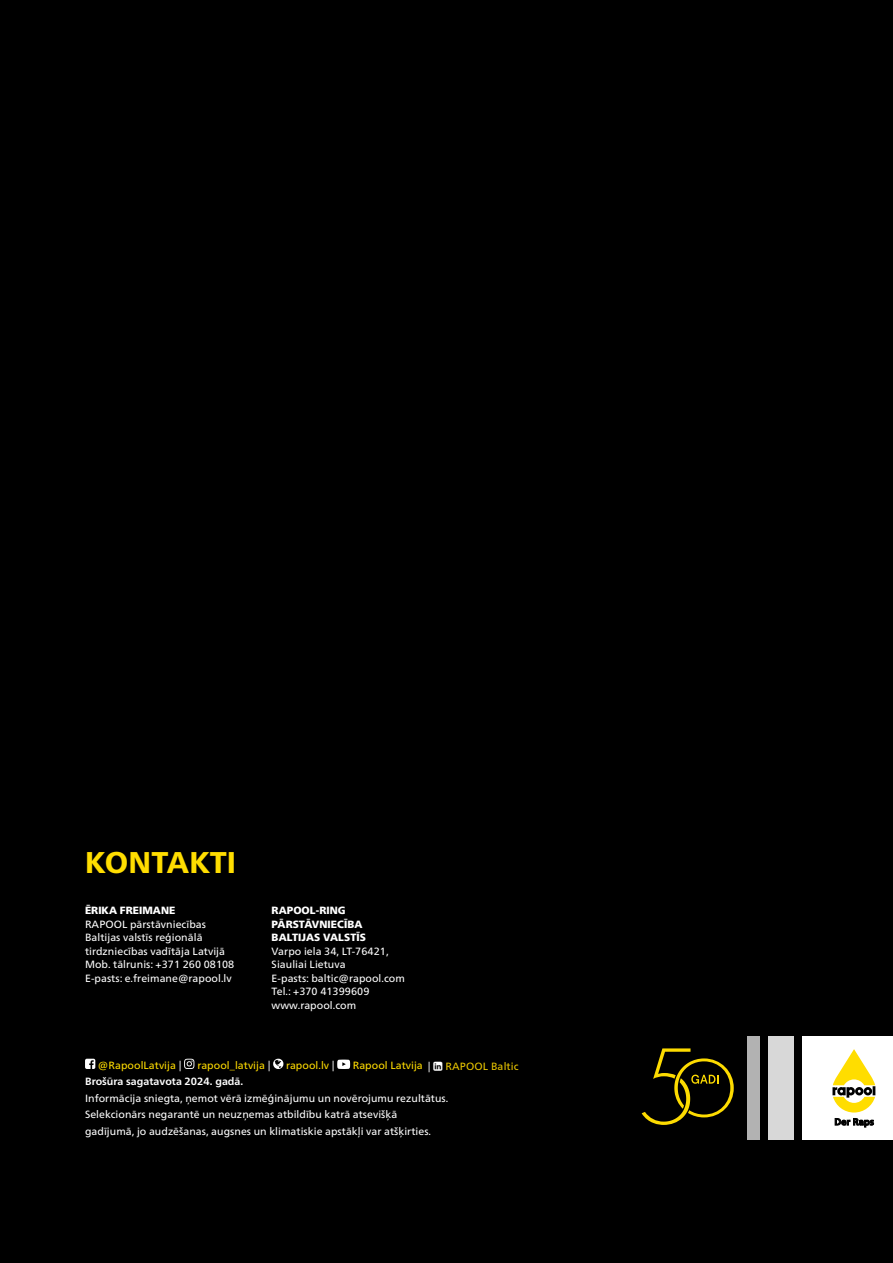
<style>
.page{position:relative;width:893px;height:1263px;background:#000}
.page>*{position:absolute;margin:0;border:0;box-sizing:border-box;transform-origin:0 0}
.t1{font:800 30px "Neue Frutiger World";letter-spacing:.005em;color:#fd0}
.t2{font:10.5px/13.5px "Neue Frutiger World";letter-spacing:.005em;color:#fff}
.t3{font:900 10.5px/13.5px "Neue Frutiger World";letter-spacing:.005em;color:#fff}
.t4{font:10.5px "Neue Frutiger World";letter-spacing:.005em;color:#fd0}
.t5{font:700 10.5px "Neue Frutiger World";letter-spacing:.005em;color:#fff}
.t6{font:10.5px "Neue Frutiger World";letter-spacing:.015em;color:#eac600}
.s1{color:#fff}
</style>
<div class="page">
<svg style="left:85px;top:1059px;width:10px;height:10px"></svg>
<svg style="left:184px;top:1059px;width:10px;height:10px"></svg>
<svg style="left:273px;top:1059px;width:10px;height:10px"></svg>
<svg style="left:337px;top:1059px;width:13px;height:10px"></svg>
<div style="left:802px;top:1036px;width:91px;height:103px;background:#fff"></div>
<div style="left:768px;top:1036px;width:26px;height:103px;background:#d8d8d8"></div>
<div style="left:747px;top:1036px;width:13px;height:103px;background:#b2b2b2"></div>
<svg style="left:835px;top:1118px;width:39px;height:9px"></svg>
<svg style="left:832px;top:1049px;width:43px;height:63px"></svg>
<svg style="left:642px;top:1048px;width:92px;height:77px"></svg>
<h1 class="t1" style="left:85px;top:845px;width:153px">KONTAKTI</h1>
<p class="t3" style="left:85px;top:904px;width:92px">ĒRIKA FREIMANE</p>
<p class="t2" style="left:85px;top:917px;width:151px">RAPOOL pārstāvniecības<br>Baltijas valstīs reģionālā tirdzniecības vadītāja Latvijā<br>Mob. tālrunis: +371 260 08108<br>E-pasts: e.freimane@rapool.lv</p>
<p class="t3" style="left:272px;top:904px;width:96px">RAPOOL-RING<br>PĀRSTĀVNIECĪBA<br>BALTIJAS VALSTĪS</p>
<p class="t2" style="left:272px;top:944px;width:135px">Varpo iela 34, LT-76421,<br>Siauliai Lietuva<br>E-pasts: baltic@rapool.com<br>Tel.: +370 41399609 www.rapool.com</p>
<p class="t4" style="left:98px;top:1057px;width:85px">@RapoolLatvija <span class="s1">|</span></p>
<p class="t4" style="left:197px;top:1057px;width:75px">rapool_latvija <span class="s1">|</span></p>
<p class="t4" style="left:286px;top:1057px;width:50px">rapool.lv <span class="s1">|</span></p>
<p class="t4" style="left:353px;top:1057px;width:72px">Rapool Latvija</p>
<p class="t5" style="left:85px;top:1072px;width:160px">Brošūra sagatavota 2024. gadā.</p>
<p class="t2" style="left:85px;top:1090px;width:365px;line-height:16.5px">Informācija sniegta, ņemot vērā izmēģinājumu un novērojumu rezultātus.<br>Selekcionārs negarantē un neuzņemas atbildību katrā atsevišķā gadījumā, jo audzēšanas, augsnes un klimatiskie apstākļi var atšķirties.</p>
<p class="t2" style="left:428px;top:1059px;width:4px">|</p>
<p class="t6" style="left:445px;top:1058px;width:75px">RAPOOL Baltic</p>
</div>
